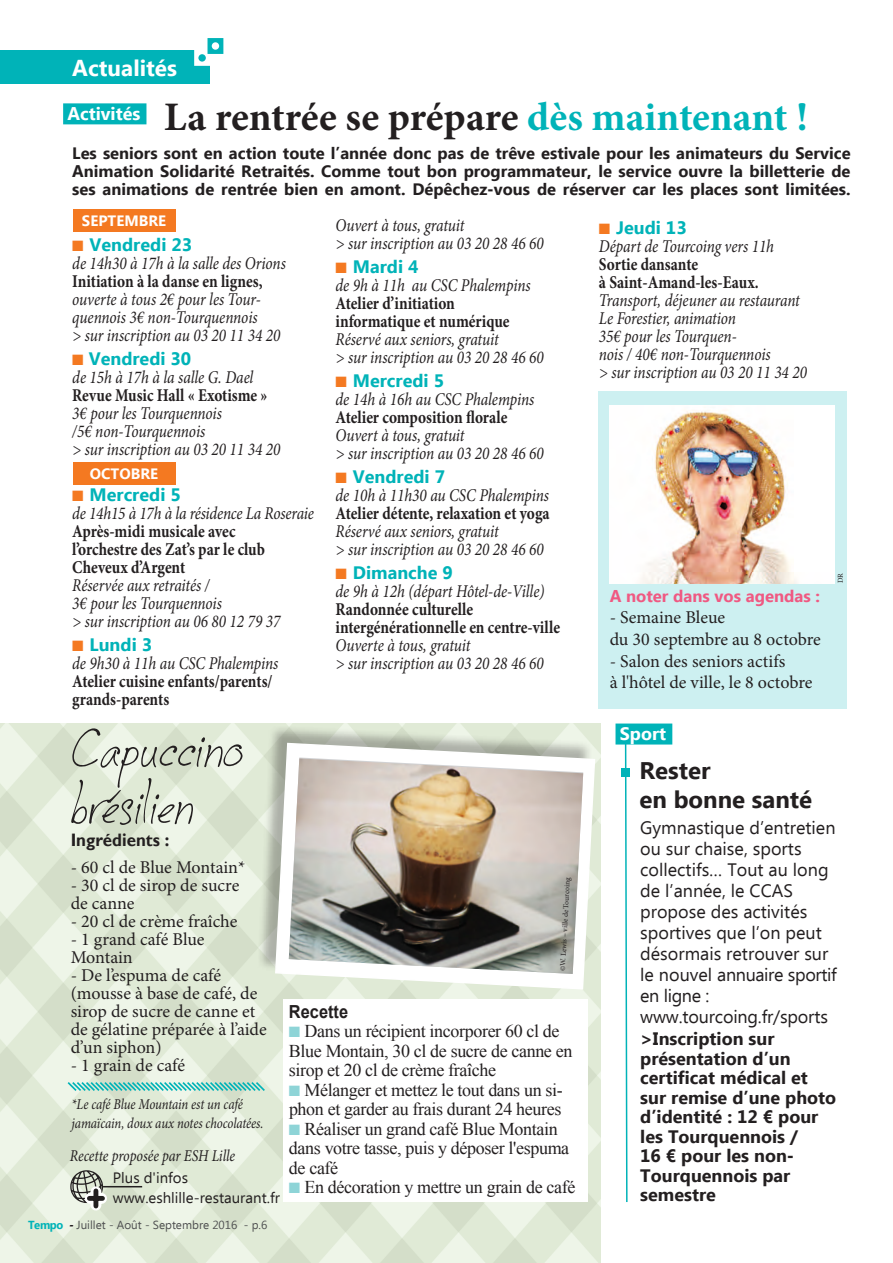
<style>
.page{position:relative;width:893px;height:1263px;background:#fff}
.page>*{position:absolute;margin:0;border:0;box-sizing:border-box;transform-origin:0 0}
.t1{font:72px "Jellyka Cutty Cupcakes";color:#231f20}
.t2{font:700 40.5px "Minion Pro";letter-spacing:-.005em;color:#231f20}
.t3{font:700 24px "Ebrima";color:#231f20}
.t4{font:700 22.5px "Ebrima";color:#fff}
.t5{font:italic 18px/18px "Minion Pro";letter-spacing:-.005em;color:#231f20;scale:.85 1}
.t6{font:700 18px/18px "Minion Pro";color:#231f20;scale:.85 1}
.t7{font:18px/18px "Minion Pro";color:#231f20}
.t8{font:18px/19.5px "Times New Roman";letter-spacing:-.02em;color:#231f20}
.t9{font:18px/21px "Ebrima";color:#231f20}
.t10{font:700 18px/19.5px "Ebrima";color:#231f20}
.t11{font:700 18px "Ebrima";color:#00b3b8}
.t12{font:700 18px "Ebrima";color:#fff}
.t13{font:700 18px "Gill Sans";color:#231f20;scale:.94 1}
.t14{font:700 18px "Arial";color:#231f20;scale:.91 1}
._11_14{font:700 16.65px "Ebrima";color:#f05982}
.t15{font:700 16.5px/18px "Ebrima";color:#231f20;text-align:justify}
.t16{font:italic 16.5px "Minion Pro";letter-spacing:-.005em;color:#231f20;scale:.85 1}
.t17{font:italic 15px "Minion Pro";letter-spacing:-.01em;color:#231f20;scale:.85 1}
.t18{font:15px "Ebrima";color:#231f20}
.t19{font:700 15px "Ebrima";color:#fff}
.t20{font:11.7px "Ebrima";color:#4e4f50}
.t21{font:7.5px "Minion Pro";color:#231f20}
.s1{color:#00b3b8}
.s2{color:#f47921}
.s3{font-weight:700;color:#00b3b8}
.s4{font-weight:700;font-style:italic;color:#231f20}
.s5{color:#8ed4d7}
</style>
<div class="page">
<img style="left:0;top:724px;width:601px;height:539px">
<div style="left:0;top:50px;width:210px;height:34px;background:#00b3b8"></div>
<svg style="left:194px;top:38px;width:29px;height:28px"></svg>
<div style="left:63px;top:103px;width:83px;height:21px;background:#00b3b8"></div>
<div style="left:621px;top:768px;width:9px;height:9px;background:#00b3b8"></div>
<div style="left:615px;top:723px;width:57px;height:21px;background:#00b3b8"></div>
<svg style="left:624px;top:744px;width:4px;height:458px"></svg>
<div style="left:256px;top:724px;width:336px;height:262px;background:#231f20;opacity:.32"></div>
<svg style="left:274px;top:742px;width:322px;height:248px"></svg>
<img style="left:289px;top:758px;width:294px;height:216px">
<svg style="left:66px;top:1080px;width:201px;height:13px;background:#9dd9cd"></svg>
<svg style="left:70px;top:1170px;width:33px;height:33px"></svg>
<svg style="left:90px;top:1192px;width:11px;height:13px"></svg>
<svg style="left:90px;top:1193px;width:12px;height:11px"></svg>
<div style="left:93px;top:1191px;width:5px;height:15px;background:#231f20"></div>
<div style="left:89px;top:1196px;width:13px;height:5px;background:#231f20"></div>
<hr style="left:103px;top:1186px;width:39px;height:1px;background:#231f20">
<div style="left:284px;top:999px;width:304px;height:203px;background:#fff"></div>
<div style="left:598px;top:392px;width:249px;height:317px;background:#cdf0f1"></div>
<img style="left:609px;top:405px;width:223px;height:178px">
<div style="left:73px;top:209px;width:103px;height:22px;background:#f47921"></div>
<div style="left:73px;top:462px;width:103px;height:22px;background:#f47921"></div>
<p class="t4" style="left:72px;top:51px;width:106px">Actualités</p>
<p class="t12" style="left:67px;top:100px;width:74px">Activités</p>
<p class="t2" style="left:164px;top:88px;width:645px">La rentrée se prépare <span class="s1">dès maintenant !</span></p>
<p class="t15" style="left:72px;top:145px;width:780px">Les seniors sont en action toute l’année donc pas de trêve estivale pour les animateurs du Service Animation Solidarité Retraités. Comme tout bon programmateur, le service ouvre la billetterie de ses animations de rentrée bien en amont. Dépêchez-vous de réserver car les places sont limitées.</p>
<p class="t19" style="left:82px;top:210px;width:86px">SEPTEMBRE</p>
<p class="t11" style="left:72px;top:231px;width:121px"><span class="s2">■</span> Vendredi 23</p>
<p class="t5" style="left:72px;top:254px;width:253px">de 14h30 à 17h à la salle des Orions</p>
<p class="t6" style="left:72px;top:272px;width:225px">Initiation à la danse en lignes,</p>
<p class="t5" style="left:72px;top:290px;width:246px">ouverte à tous 2€ pour les Tour&shy;quennois 3€ non-Tourquennois<br>&gt; sur inscription au 03 20 11 34 20</p>
<p class="t11" style="left:72px;top:345px;width:121px"><span class="s2">■</span> Vendredi 30</p>
<p class="t5" style="left:72px;top:368px;width:215px">de 15h à 17h à la salle G. Dael</p>
<p class="t6" style="left:72px;top:386px;width:231px">Revue Music Hall « Exotisme »</p>
<p class="t5" style="left:72px;top:404px;width:246px">3€ pour les Tourquennois<br>/5€ non-Tourquennois<br>&gt; sur inscription au 03 20 11 34 20</p>
<p class="t11" style="left:72px;top:481px;width:110px"><span class="s2">■</span> Mercredi 5</p>
<p class="t5" style="left:72px;top:504px;width:286px">de 14h15 à 17h à la résidence La Roseraie</p>
<p class="t6" style="left:72px;top:522px;width:228px">Après-midi musicale avec l’orchestre des Zat’s par le club<br>Cheveux d’Argent</p>
<p class="t5" style="left:72px;top:576px;width:246px">Réservée aux retraités /<br>3€ pour les Tourquennois<br>&gt; sur inscription au 06 80 12 79 37</p>
<p class="t11" style="left:72px;top:631px;width:81px"><span class="s2">■</span> Lundi 3</p>
<p class="t5" style="left:72px;top:654px;width:244px">de 9h30 à 11h au CSC Phalempins</p>
<p class="t6" style="left:72px;top:672px;width:237px">Atelier cuisine enfants/parents/ grands-parents</p>
<p class="t19" style="left:90px;top:463px;width:70px">OCTOBRE</p>
<p class="t5" style="left:336px;top:216px;width:246px">Ouvert à tous, gratuit<br>&gt; sur inscription au 03 20 28 46 60</p>
<p class="t11" style="left:336px;top:253px;width:84px"><span class="s2">■</span> Mardi 4</p>
<p class="t5" style="left:336px;top:276px;width:231px">de 9h à 11h au CSC Phalempins</p>
<p class="t6" style="left:336px;top:294px;width:142px">Atelier d’initiation</p>
<p class="t6" style="left:336px;top:312px;width:206px">informatique et numérique</p>
<p class="t5" style="left:336px;top:330px;width:246px">Réservé aux seniors, gratuit<br>&gt; sur inscription au 03 20 28 46 60</p>
<p class="t11" style="left:336px;top:367px;width:110px"><span class="s2">■</span> Mercredi 5</p>
<p class="t5" style="left:336px;top:390px;width:235px">de 14h à 16h au CSC Phalempins</p>
<p class="t6" style="left:336px;top:408px;width:204px">Atelier composition florale</p>
<p class="t5" style="left:336px;top:426px;width:246px">Ouvert à tous, gratuit<br>&gt; sur inscription au 03 20 28 46 60</p>
<p class="t11" style="left:336px;top:463px;width:111px"><span class="s2">■</span> Vendredi 7</p>
<p class="t5" style="left:336px;top:486px;width:253px">de 10h à 11h30 au CSC Phalempins</p>
<p class="t6" style="left:336px;top:504px;width:253px">Atelier détente, relaxation et yoga</p>
<p class="t5" style="left:336px;top:522px;width:246px">Réservé aux seniors, gratuit<br>&gt; sur inscription au 03 20 28 46 60</p>
<p class="t11" style="left:336px;top:559px;width:119px"><span class="s2">■</span> Dimanche 9</p>
<p class="t5" style="left:336px;top:582px;width:247px">de 9h à 12h (départ Hôtel-de-Ville)</p>
<p class="t6" style="left:336px;top:600px;width:163px">Randonnée culturelle</p>
<p class="t6" style="left:336px;top:618px;width:266px">intergénérationnelle en centre-ville</p>
<p class="t5" style="left:336px;top:636px;width:246px">Ouverte à tous, gratuit<br>&gt; sur inscription au 03 20 28 46 60</p>
<p class="t1" style="left:71px;top:711px;width:174px">Capuccino</p>
<p class="t1" style="left:71px;top:768px;width:124px">brésilien</p>
<p class="t13" style="left:71px;top:829px;width:106px">Ingrédients :</p>
<p class="t7" style="left:71px;top:858px;width:176px">- 60 cl de Blue Montain*</p>
<p class="t7" style="left:71px;top:876px;width:170px">- 30 cl de sirop de sucre de canne</p>
<p class="t7" style="left:71px;top:912px;width:168px">- 20 cl de crème fraîche</p>
<p class="t7" style="left:71px;top:930px;width:135px">- 1 grand café Blue<br>Montain</p>
<p class="t7" style="left:71px;top:966px;width:198px">- De l’espuma de café (mousse à base de café, de sirop de sucre de canne et de gélatine préparée à l’aide d’un siphon)</p>
<p class="t7" style="left:71px;top:1056px;width:116px">- 1 grain de café</p>
<p class="t17" style="left:72px;top:1094px;width:203px">*Le café Blue Mountain est un café</p>
<p class="t17" style="left:72px;top:1113px;width:227px">jamaïcain, doux aux notes chocolatées.</p>
<p class="t16" style="left:70px;top:1145px;width:196px">Recette proposée par ESH Lille</p>
<p class="t18" style="left:113px;top:1167px;width:77px">Plus d'infos</p>
<p class="t18" style="left:113px;top:1187px;width:169px">www.eshlille-restaurant.fr</p>
<p class="t20" style="left:28px;top:1217px;width:241px"><span class="s3">Tempo</span> <span class="s4">-</span>Juillet - Août - Septembre 2016 - p.6</p>
<p class="t21" style="left:558px;top:970px;width:95px;rotate:-87deg">©W. Lewis – ville de Tourcoing</p>
<p class="t14" style="left:289px;top:1000px;width:67px">Recette</p>
<p class="t8" style="left:289px;top:1021px;width:285px"><span class="s5">■</span> Dans un récipient incorporer 60 cl de<br>Blue Montain, 30 cl de sucre de canne en sirop et 20 cl de crème fraîche</p>
<p class="t8" style="left:289px;top:1080px;width:275px"><span class="s5">■</span> Mélanger et mettez le tout dans un si&shy;phon et garder au frais durant 24 heures</p>
<p class="t8" style="left:289px;top:1119px;width:282px"><span class="s5">■</span> Réaliser un grand café Blue Montain dans votre tasse, puis y déposer l'espuma de café</p>
<p class="t8" style="left:289px;top:1177px;width:288px"><span class="s5">■</span> En décoration y mettre un grain de café</p>
<p class="t11" style="left:599px;top:214px;width:89px"><span class="s2">■</span> Jeudi 13</p>
<p class="t5" style="left:599px;top:237px;width:208px">Départ de Tourcoing vers 11h</p>
<p class="t6" style="left:599px;top:255px;width:118px">Sortie dansante</p>
<p class="t6" style="left:599px;top:273px;width:189px">à Saint-Amand-les-Eaux.</p>
<p class="t5" style="left:599px;top:291px;width:238px">Transport, déjeuner au restaurant</p>
<p class="t5" style="left:599px;top:309px;width:163px">Le Forestier, animation</p>
<p class="t5" style="left:599px;top:327px;width:246px">35€ pour les Tourquen-<br>nois / 40€ non-Tourquennois<br>&gt; sur inscription au 03 20 11 34 20</p>
<p class="_11_14" style="left:610px;top:583px;width:212px">A noter dans vos agendas :</p>
<p class="t7" style="left:610px;top:609px;width:117px">- Semaine Bleue</p>
<p class="t7" style="left:610px;top:630px;width:213px">du 30 septembre au 8 octobre</p>
<p class="t7" style="left:610px;top:652px;width:177px">- Salon des seniors actifs</p>
<p class="t7" style="left:610px;top:673px;width:204px">à l'hôtel de ville, le 8 octobre</p>
<p class="t21" style="left:835px;top:583px;width:12px;rotate:-90deg">DR</p>
<p class="t12" style="left:620px;top:720px;width:48px">Sport</p>
<p class="t3" style="left:639px;top:753px;width:73px">Rester</p>
<p class="t3" style="left:639px;top:781px;width:174px">en bonne santé</p>
<p class="t9" style="left:640px;top:818px;width:198px">Gymnastique d’entretien ou sur chaise, sports collectifs… Tout au long de l’année, le CCAS propose des activités sportives que l’on peut désormais retrouver sur le nouvel annuaire sportif en ligne :</p>
<p class="t9" style="left:640px;top:1007px;width:189px">www.tourcoing.fr/sports</p>
<p class="t10" style="left:640px;top:1030px;width:136px">&gt;Inscription sur</p>
<p class="t10" style="left:640px;top:1049px;width:152px">présentation d’un</p>
<p class="t10" style="left:640px;top:1069px;width:197px">certificat médical et sur remise d’une photo d’identité : 12 € pour les Tourquennois /<br>16 € pour les non-<br>Tourquennois par semestre</p>
</div>
